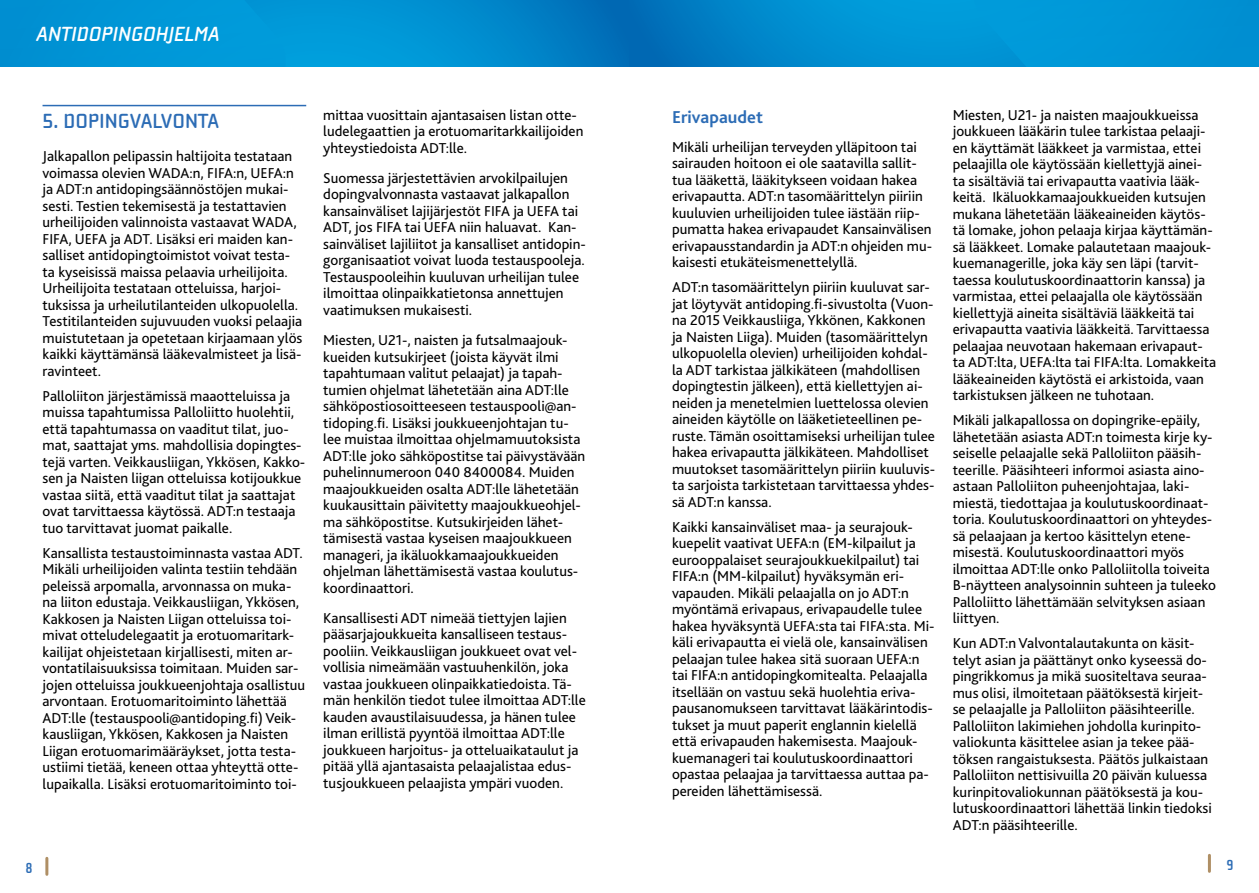
<style>
.page{position:relative;width:1259px;height:893px;background:#fff}
.page>*{position:absolute;margin:0;border:0;box-sizing:border-box;transform-origin:0 0}
.t1{font:italic 700 21px "Cholla Wide OT";color:#fff}
.t2{font:700 21px "Cholla Wide OT";color:#2c6cb5}
.t3{font:700 18px "Bliss 2";color:#2c6cb5}
.t4{font:15px/16.5px "Bliss 2";color:#000}
.t5{font:700 15px "Cholla Sans OT";color:#2c6cb5}
</style>
<div class="page">
<hr style="left:1208px;top:855px;width:3px;height:16px;background:#af8f65">
<hr style="left:45px;top:858px;width:3px;height:16px;background:#af8f65">
<svg style="left:296px;top:0;width:333px;height:66px;background:#008acd"></svg>
<svg style="left:0;top:0;width:296px;height:66px;background:#0095d6"></svg>
<svg style="left:629px;top:0;width:334px;height:66px;background:#0088cb"></svg>
<div style="left:963px;top:0;width:296px;height:66px;background:#0096d6"></div>
<hr style="left:43px;top:105px;width:263px;height:1px;background:#2c6cb5">
<h1 class="t1" style="left:36px;top:23px;width:185px">ANTIDOPINGOHJELMA</h1>
<h1 class="t2" style="left:43px;top:109px;width:178px">5. DOPINGVALVONTA</h1>
<p class="t4" style="left:43px;top:147px;width:261px">Jalkapallon pelipassin haltijoita testataan voimassa olevien WADA:n, FIFA:n, UEFA:n ja ADT:n antidopingsäännöstöjen mukai&shy;sesti. Testien tekemisestä ja testattavien urheilijoiden valinnoista vastaavat WADA, FIFA, UEFA ja ADT. Lisäksi eri maiden kan&shy;salliset antidopingtoimistot voivat testa&shy;ta kyseisissä maissa pelaavia urheilijoita.<br>Urheilijoita testataan otteluissa, harjoi&shy;tuksissa ja urheilutilanteiden ulkopuolella.<br>Testitilanteiden sujuvuuden vuoksi pelaajia muistutetaan ja opetetaan kirjaamaan ylös kaikki käyttämänsä lääkevalmisteet ja lisä&shy;ravinteet.</p>
<p class="t4" style="left:43px;top:387px;width:264px">Palloliiton järjestämissä maaotteluissa ja muissa tapahtumissa Palloliitto huolehtii, että tapahtumassa on vaaditut tilat, juo&shy;mat, saattajat yms. mahdollisia dopingtes&shy;tejä varten. Veikkausliigan, Ykkösen, Kakko&shy;sen ja Naisten liigan otteluissa kotijoukkue vastaa siitä, että vaaditut tilat ja saattajat ovat tarvittaessa käytössä. ADT:n testaaja tuo tarvittavat juomat paikalle.</p>
<p class="t4" style="left:43px;top:544px;width:264px">Kansallista testaustoiminnasta vastaa ADT.<br>Mikäli urheilijoiden valinta testiin tehdään peleissä arpomalla, arvonnassa on muka&shy;na liiton edustaja. Veikkausliigan, Ykkösen, Kakkosen ja Naisten Liigan otteluissa toi&shy;mivat otteludelegaatit ja erotuomaritark&shy;kailijat ohjeistetaan kirjallisesti, miten ar&shy;vontatilaisuuksissa toimitaan. Muiden sar&shy;jojen otteluissa joukkueenjohtaja osallistuu arvontaan. Erotuomaritoiminto lähettää ADT:lle (testauspooli@antidoping.fi) Veik&shy;kausliigan, Ykkösen, Kakkosen ja Naisten Liigan erotuomarimääräykset, jotta testa&shy;ustiimi tietää, keneen ottaa yhteyttä otte&shy;lupaikalla. Lisäksi erotuomaritoiminto toi-</p>
<p class="t4" style="left:323px;top:106px;width:262px">mittaa vuosittain ajantasaisen listan otte&shy;ludelegaattien ja erotuomaritarkkailijoiden yhteystiedoista ADT:lle.</p>
<p class="t4" style="left:323px;top:169px;width:264px">Suomessa järjestettävien arvokilpailujen dopingvalvonnasta vastaavat jalkapallon kansainväliset lajijärjestöt FIFA ja UEFA tai ADT, jos FIFA tai UEFA niin haluavat. Kan&shy;sainväliset lajiliitot ja kansalliset antidopin&shy;gorganisaatiot voivat luoda testauspooleja.<br>Testauspooleihin kuuluvan urheilijan tulee ilmoittaa olinpaikkatietonsa annettujen vaatimuksen mukaisesti.</p>
<p class="t4" style="left:323px;top:331px;width:263px">Miesten, U21-, naisten ja futsalmaajouk&shy;kueiden kutsukirjeet (joista käyvät ilmi tapahtumaan valitut pelaajat) ja tapah&shy;tumien ohjelmat lähetetään aina ADT:lle sähköpostiosoitteeseen testauspooli@an&shy;tidoping.fi. Lisäksi joukkueenjohtajan tu&shy;lee muistaa ilmoittaa ohjelmamuutoksista ADT:lle joko sähköpostitse tai päivystävään puhelinnumeroon 040 8400084. Muiden maajoukkueiden osalta ADT:lle lähetetään kuukausittain päivitetty maajoukkueohjel&shy;ma sähköpostitse. Kutsukirjeiden lähet&shy;tämisestä vastaa kyseisen maajoukkueen manageri, ja ikäluokkamaajoukkueiden ohjelman lähettämisestä vastaa koulutus&shy;koordinaattori.</p>
<p class="t4" style="left:323px;top:609px;width:264px">Kansallisesti ADT nimeää tiettyjen lajien pääsarjajoukkueita kansalliseen testaus&shy;pooliin. Veikkausliigan joukkueet ovat vel&shy;vollisia nimeämään vastuuhenkilön, joka vastaa joukkueen olinpaikkatiedoista. Tä&shy;män henkilön tiedot tulee ilmoittaa ADT:lle kauden avaustilaisuudessa, ja hänen tulee ilman erillistä pyyntöä ilmoittaa ADT:lle joukkueen harjoitus- ja otteluaikataulut ja pitää yllä ajantasaista pelaajalistaa edus&shy;tusjoukkueen pelaajista ympäri vuoden.</p>
<p class="t3" style="left:672px;top:105px;width:92px">Erivapaudet</p>
<p class="t4" style="left:672px;top:138px;width:262px">Mikäli urheilijan terveyden ylläpitoon tai sairauden hoitoon ei ole saatavilla sallit&shy;tua lääkettä, lääkitykseen voidaan hakea erivapautta. ADT:n tasomäärittelyn piiriin kuuluvien urheilijoiden tulee iästään riip&shy;pumatta hakea erivapaudet Kansainvälisen erivapausstandardin ja ADT:n ohjeiden mu&shy;kaisesti etukäteismenettelyllä.</p>
<p class="t4" style="left:672px;top:279px;width:265px">ADT:n tasomäärittelyn piiriin kuuluvat sar&shy;jat löytyvät antidoping.fi-sivustolta (Vuon&shy;na 2015 Veikkausliiga, Ykkönen, Kakkonen ja Naisten Liiga). Muiden (tasomäärittelyn ulkopuolella olevien) urheilijoiden kohdal&shy;la ADT tarkistaa jälkikäteen (mahdollisen dopingtestin jälkeen), että kiellettyjen ai&shy;neiden ja menetelmien luettelossa olevien aineiden käytölle on lääketieteellinen pe&shy;ruste. Tämän osoittamiseksi urheilijan tulee hakea erivapautta jälkikäteen. Mahdolliset muutokset tasomäärittelyn piiriin kuuluvis&shy;ta sarjoista tarkistetaan tarvittaessa yhdes&shy;sä ADT:n kanssa.</p>
<p class="t4" style="left:672px;top:518px;width:264px">Kaikki kansainväliset maa- ja seurajouk&shy;kuepelit vaativat UEFA:n (EM-kilpailut ja eurooppalaiset seurajoukkuekilpailut) tai FIFA:n (MM-kilpailut) hyväksymän eri&shy;vapauden. Mikäli pelaajalla on jo ADT:n myöntämä erivapaus, erivapaudelle tulee hakea hyväksyntä UEFA:sta tai FIFA:sta. Mi&shy;käli erivapautta ei vielä ole, kansainvälisen pelaajan tulee hakea sitä suoraan UEFA:n tai FIFA:n antidopingkomitealta. Pelaajalla itsellään on vastuu sekä huolehtia eriva&shy;pausanomukseen tarvittavat lääkärintodis&shy;tukset ja muut paperit englannin kielellä että erivapauden hakemisesta. Maajouk&shy;kuemanageri tai koulutuskoordinaattori opastaa pelaajaa ja tarvittaessa auttaa pa&shy;pereiden lähettämisessä.</p>
<p class="t4" style="left:952px;top:106px;width:265px">Miesten, U21- ja naisten maajoukkueissa joukkueen lääkärin tulee tarkistaa pelaaji&shy;en käyttämät lääkkeet ja varmistaa, ettei pelaajilla ole käytössään kiellettyjä ainei&shy;ta sisältäviä tai erivapautta vaativia lääk&shy;keitä. Ikäluokkamaajoukkueiden kutsujen mukana lähetetään lääkeaineiden käytös&shy;tä lomake, johon pelaaja kirjaa käyttämän&shy;sä lääkkeet. Lomake palautetaan maajouk&shy;kuemanagerille, joka käy sen läpi (tarvit&shy;taessa koulutuskoordinaattorin kanssa) ja varmistaa, ettei pelaajalla ole käytössään kiellettyjä aineita sisältäviä lääkkeitä tai erivapautta vaativia lääkkeitä. Tarvittaessa pelaajaa neuvotaan hakemaan erivapaut&shy;ta ADT:lta, UEFA:lta tai FIFA:lta. Lomakkeita lääkeaineiden käytöstä ei arkistoida, vaan tarkistuksen jälkeen ne tuhotaan.</p>
<p class="t4" style="left:952px;top:412px;width:265px">Mikäli jalkapallossa on dopingrike-epäily, lähetetään asiasta ADT:n toimesta kirje ky&shy;seiselle pelaajalle sekä Palloliiton pääsih&shy;teerille. Pääsihteeri informoi asiasta aino&shy;astaan Palloliiton puheenjohtajaa, laki&shy;miestä, tiedottajaa ja koulutuskoordinaat&shy;toria. Koulutuskoordinaattori on yhteydes&shy;sä pelaajaan ja kertoo käsittelyn etene&shy;misestä. Koulutuskoordinaattori myös ilmoittaa ADT:lle onko Palloliitolla toiveita B-näytteen analysoinnin suhteen ja tuleeko Palloliitto lähettämään selvityksen asiaan liittyen.</p>
<p class="t4" style="left:952px;top:635px;width:261px">Kun ADT:n Valvontalautakunta on käsit&shy;telyt asian ja päättänyt onko kyseessä do&shy;pingrikkomus ja mikä suositeltava seuraa&shy;mus olisi, ilmoitetaan päätöksestä kirjeit&shy;se pelaajalle ja Palloliiton pääsihteerille.<br>Palloliiton lakimiehen johdolla kurinpito&shy;valiokunta käsittelee asian ja tekee pää&shy;töksen rangaistuksesta. Päätös julkaistaan Palloliiton nettisivuilla 20 päivän kuluessa kurinpitovaliokunnan päätöksestä ja kou&shy;lutuskoordinaattori lähettää linkin tiedoksi ADT:n pääsihteerille.</p>
<p class="t5" style="left:26px;top:860px;width:9px">8</p>
<p class="t5" style="left:1226px;top:857px;width:9px">9</p>
</div>
